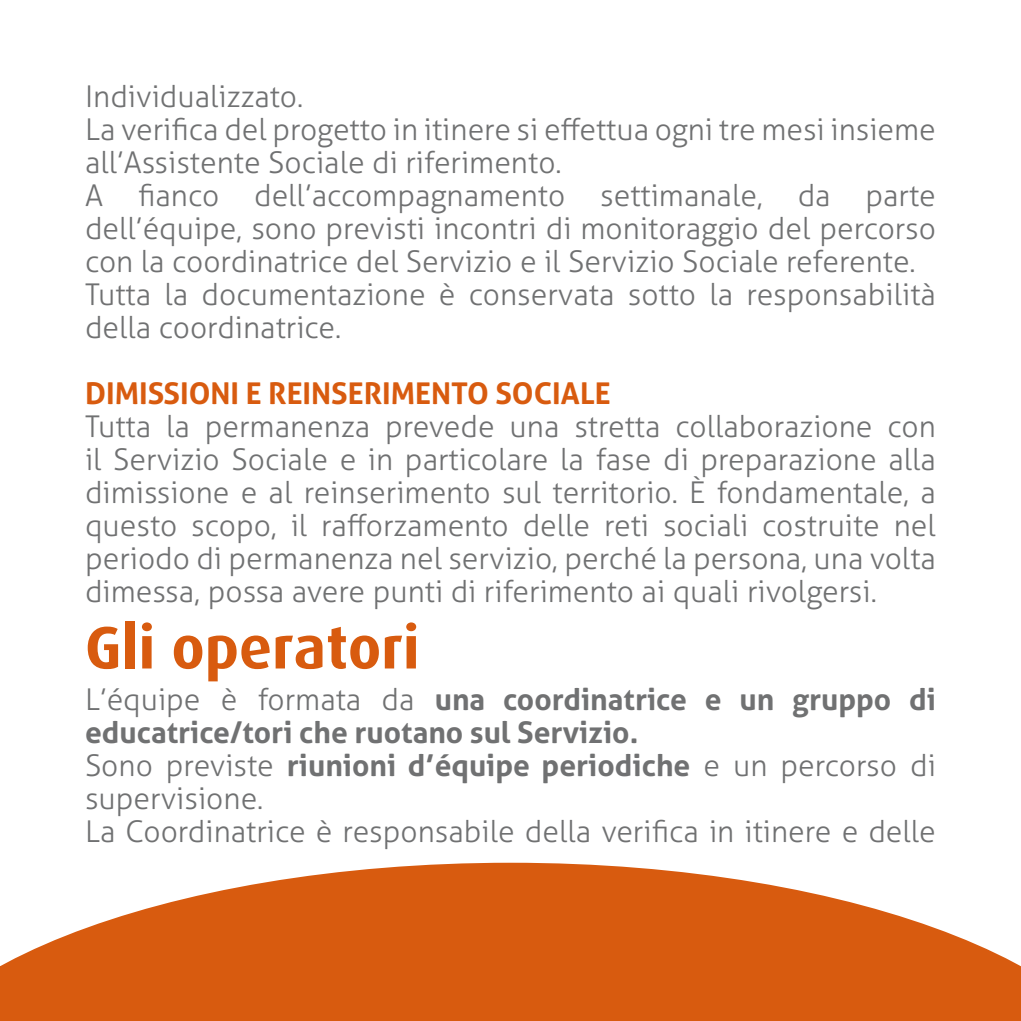
<style>
.page{position:relative;width:1021px;height:1021px;background:#fff}
.page>*{position:absolute;margin:0;border:0;box-sizing:border-box;transform-origin:0 0}
.t1{font:700 60px "Dax";color:#d85b0f}
.t2{font:300 30px/33px "Aller";color:#707172}
.t3{font:700 30px "Aller";color:#d85b0f}
.s1{font-weight:700}
</style>
<div class="page">
<svg style="left:0;top:862px;width:1020px;height:158px;fill:#d85b0f"></svg>
<p class="t2" style="left:85px;top:80px;width:852px">Individualizzato.<br>La verifica del progetto in itinere si effettua ogni tre mesi insieme all’Assistente Sociale di riferimento.<br>A fianco dell’accompagnamento settimanale, da parte dell’équipe, sono previsti incontri di monitoraggio del percorso con la coordinatrice del Servizio e il Servizio Sociale referente.<br>Tutta la documentazione è conservata sotto la responsabilità della coordinatrice.</p>
<p class="t3" style="left:85px;top:375px;width:527px">DIMISSIONI E REINSERIMENTO SOCIALE</p>
<p class="t2" style="left:85px;top:410px;width:852px;text-align:justify">Tutta la permanenza prevede una stretta collaborazione con il Servizio Sociale e in particolare la fase di preparazione alla dimissione e al reinserimento sul territorio. È fondamentale, a questo scopo, il rafforzamento delle reti sociali costruite nel periodo di permanenza nel servizio, perché la persona, una volta dimessa, possa avere punti di riferimento ai quali rivolgersi.</p>
<h1 class="t1" style="left:85px;top:614px;width:336px">Gli operatori</h1>
<p class="t2" style="left:85px;top:683px;width:852px">L’équipe è formata da <span class="s1">una coordinatrice e un gruppo di educatrice/tori che ruotano sul Servizio.<br></span>Sono previste <span class="s1">riunioni d’équipe periodiche</span> e un percorso di supervisione.<br>La Coordinatrice è responsabile della verifica in itinere e delle</p>
</div>
